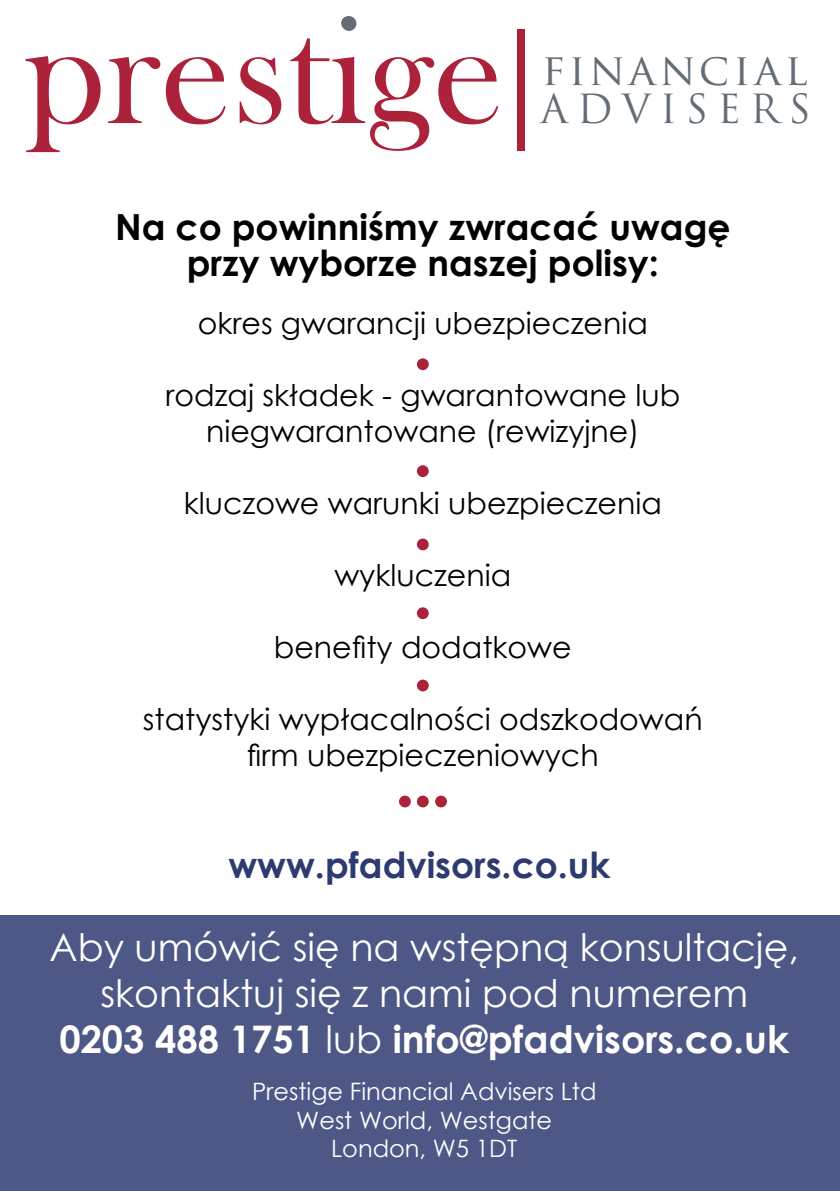
<style>
.page{position:relative;width:840px;height:1191px;background:#fff}
.page>*{position:absolute;margin:0;border:0;box-sizing:border-box;transform-origin:0 0}
.t1{font:156px "Bask Old Face";letter-spacing:.005em;color:#ab223a}
.t2{font:43.2px "Trajan Pro";letter-spacing:.09em;color:#636d76}
.t3{font:39.2px "Trajan Pro";letter-spacing:.23em;color:#636d76}
.t4{font:38px/45.6px "Century Gothic";color:#fff;text-align:center}
.t5{font:700 36px/36px "Century Gothic";color:#000;text-align:center}
.t6{font:700 36px "Century Gothic";color:#2e3b71}
.t7{font:30px/36px "Century Gothic";color:#000;text-align:center}
.t8{font:24px/28.8px "Century Gothic";color:#fff;text-align:center}
.s1{font-weight:700}
</style>
<div class="page">
<div style="left:517px;top:29px;width:7px;height:122px;background:#ab223a"></div>
<div style="left:341px;top:16px;width:15px;height:15px;background:#636d76;border-radius:50%"></div>
<div style="left:0;top:915px;width:839px;height:276px;background:#4d5886"></div>
<div style="left:416px;top:358px;width:12px;height:12px;background:#ab223a;border-radius:50%"></div>
<div style="left:416px;top:465px;width:12px;height:12px;background:#ab223a;border-radius:50%"></div>
<div style="left:416px;top:538px;width:12px;height:12px;background:#ab223a;border-radius:50%"></div>
<div style="left:416px;top:607px;width:12px;height:12px;background:#ab223a;border-radius:50%"></div>
<div style="left:416px;top:679px;width:12px;height:12px;background:#ab223a;border-radius:50%"></div>
<div style="left:416px;top:795px;width:12px;height:12px;background:#ab223a;border-radius:50%"></div>
<div style="left:435px;top:795px;width:11px;height:12px;background:#ab223a;border-radius:50%"></div>
<div style="left:399px;top:795px;width:11px;height:12px;background:#ab223a;border-radius:50%"></div>
<h1 class="t1" style="left:23px;top:-14px;width:482px">prestige</h1>
<h2 class="t2" style="left:541px;top:42px;width:268px">financial</h2>
<h3 class="t3" style="left:540px;top:84px;width:271px">ADVISERS</h3>
<p class="t5" style="left:115px;top:207px;width:616px">Na co powinniśmy zwracać uwagę przy wyborze naszej polisy:</p>
<p class="t7" style="left:197px;top:305px;width:451px">okres gwarancji ubezpieczenia</p>
<p class="t7" style="left:165px;top:377px;width:516px">rodzaj składek - gwarantowane lub niegwarantowane (rewizyjne)</p>
<p class="t7" style="left:184px;top:485px;width:479px">kluczowe warunki ubezpieczenia</p>
<p class="t7" style="left:334px;top:557px;width:178px">wykluczenia</p>
<p class="t7" style="left:274px;top:629px;width:299px">benefity dodatkowe</p>
<p class="t7" style="left:143px;top:701px;width:561px">statystyki wypłacalności odszkodowań firm ubezpieczeniowych</p>
<p class="t6" style="left:228px;top:837px;width:383px">www.pfadvisors.co.uk</p>
<p class="t4" style="left:50px;top:924px;width:750px">Aby umówić się na wstępną konsultację, skontaktuj się z nami pod numerem<br><span class="s1">0203 488 1751</span> lub <span class="s1">info@pfadvisors.co.uk</span></p>
<p class="t8" style="left:252px;top:1076px;width:346px">Prestige Financial Advisers Ltd<br>West World, Westgate<br>London, W5 1DT</p>
</div>
